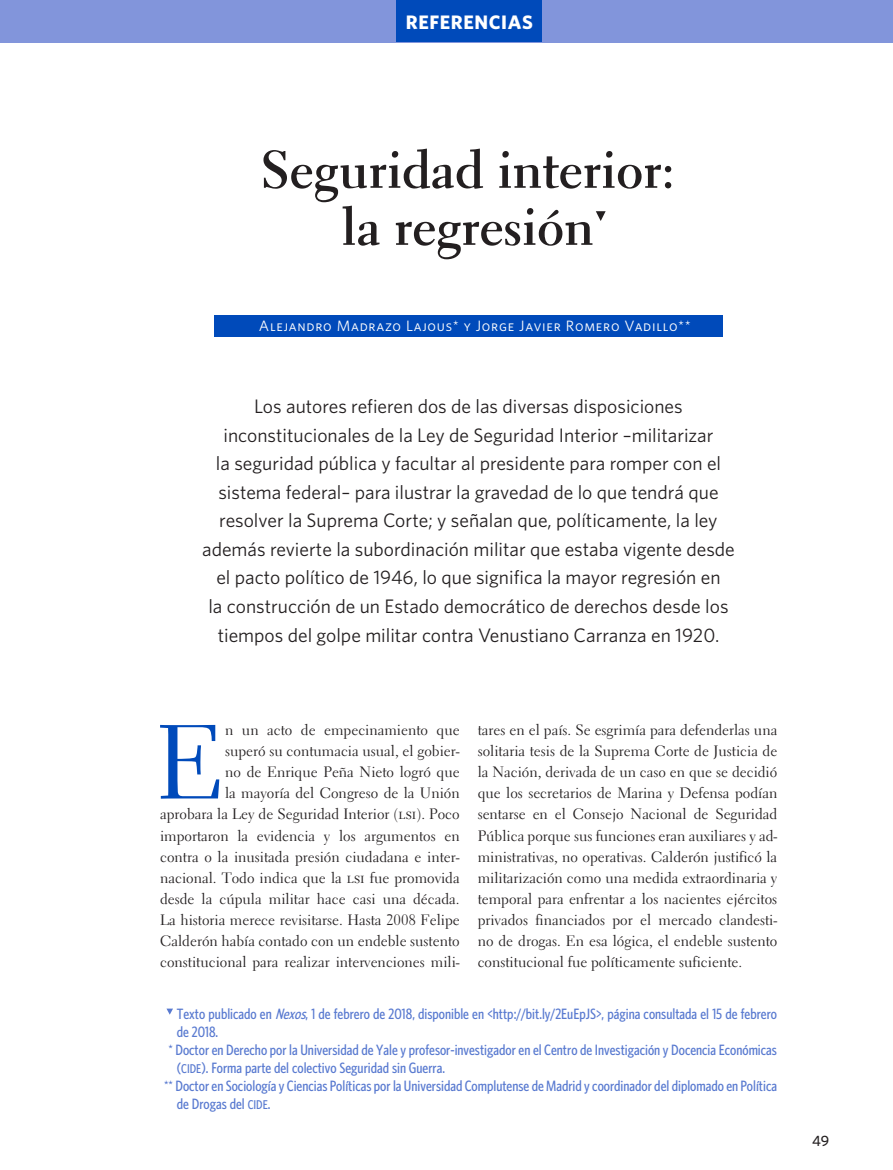
<style>
.page{position:relative;width:893px;height:1170px;background:#fff}
.page>*{position:absolute;margin:0;border:0;box-sizing:border-box;transform-origin:0 0}
.Normal_s_s{font:104.7px "Electra LT Std";color:#004aba}
.Titulo_analisis{font:700 52.5px "Electra LT Std";letter-spacing:-.005em;color:#231f20}
.Destacado{font:19.5px/28.5px "Whitney";color:#231f20;text-align:center}
.t1{font:700 19.5px "Whitney";letter-spacing:.03em;color:#fff}
.Normal_s_s-2{font:15px/21px "Electra LT Std";color:#231f20;text-align:right}
.Autor_nota{font:500 15px/18px "Whitney Condensed";color:#597ad0}
.Autor{font:15px "Whitney Book SC";letter-spacing:.05em;color:#fff}
.t2{font:500 15px "Whitney";color:#231f20}
.s1{font-style:italic}
.s2{font-family:"Whitney Condensed Medium SC850";font-weight:400;font-size:12.75px}
</style>
<div class="page">
<div style="left:0;top:0;width:893px;height:43px;background:#8295db"></div>
<div style="left:397px;top:0;width:145px;height:42px;background:#004aba"></div>
<div style="left:214px;top:315px;width:509px;height:21px;background:#004aba"></div>
<svg style="left:596px;top:211px;width:10px;height:10px"></svg>
<svg style="left:166px;top:1008px;width:7px;height:6px"></svg>
<h3 class="t1" style="left:406px;top:10px;width:128px">REFERENCIAS</h3>
<p class="Titulo_analisis" style="left:261px;top:137px;width:416px">Seguridad interior:</p>
<p class="Titulo_analisis" style="left:341px;top:194px;width:254px">la regresión</p>
<p class="Autor" style="left:259px;top:316px;width:434px">Alejandro Madrazo Lajous* y Jorge Javier Romero Vadillo**</p>
<p class="Destacado" style="left:202px;top:392px;width:534px">Los autores refieren dos de las diversas disposiciones inconstitucionales de la Ley de Seguridad Interior –militarizar<br>la seguridad pública y facultar al presidente para romper con el sistema federal– para ilustrar la gravedad de lo que tendrá que resolver la Suprema Corte; y señalan que, políticamente, la ley además revierte la subordinación militar que estaba vigente desde el pacto político de 1946, lo que significa la mayor regresión en<br>la construcción de un Estado democrático de derechos desde los tiempos del golpe militar contra Venustiano Carranza en 1920.</p>
<p class="Normal_s_s-2" style="left:160px;top:719px;width:301px">n un acto de empecinamiento que<br>superó su contumacia usual, el gobier-<br>no de Enrique Peña Nieto logró que<br>la mayoría del Congreso de la Unión<br>aprobara la Ley de Seguridad Interior (lsi). Poco importaron la evidencia y los argumentos en contra o la inusitada presión ciudadana e inter&shy;nacional. Todo indica que la lsi fue promovida desde la cúpula militar hace casi una década.<br>La historia merece revisitarse. Hasta 2008 Felipe Calderón había contado con un endeble sustento constitucional para realizar intervenciones mili-</p>
<p class="Normal_s_s-2" style="left:478px;top:719px;width:301px;text-align:justify">tares en el país. Se esgrimía para defenderlas una solitaria tesis de la Suprema Corte de Justicia de la Nación, derivada de un caso en que se decidió que los secretarios de Marina y Defensa podían sentarse en el Consejo Nacional de Seguridad Pública porque sus funciones eran auxiliares y ad&shy;ministrativas, no operativas. Calderón justificó la militarización como una medida extraordinaria y temporal para enfrentar a los nacientes ejércitos privados financiados por el mercado clandesti&shy;no de drogas. En esa lógica, el endeble sustento constitucional fue políticamente suficiente.</p>
<p class="Normal_s_s" style="left:155px;top:698px;width:71px">E</p>
<p class="Autor_nota" style="left:177px;top:1004px;width:602px">Texto publicado en <span class="s1">Nexos</span>, 1 de febrero de 2018, disponible en &lt;http://bit.ly/2EuEpJS&gt;, página consultada el 15 de febrero de 2018.</p>
<p class="Autor_nota" style="left:177px;top:1040px;width:602px;text-indent:-9px">* Doctor en Derecho por la Universidad de Yale y profesor-investigador en el Centro de Investigación y Docencia Económicas (<span class="s2">CIDE</span>). Forma parte del colectivo Seguridad sin Guerra.</p>
<p class="Autor_nota" style="left:177px;top:1076px;width:602px;text-indent:-13px">** Doctor en Sociología y Ciencias Políticas por la Universidad Complutense de Madrid y coordinador del diplomado en Política de Drogas del <span class="s2">CIDE</span>.</p>
<p class="t2" style="left:812px;top:1131px;width:19px">49</p>
</div>
